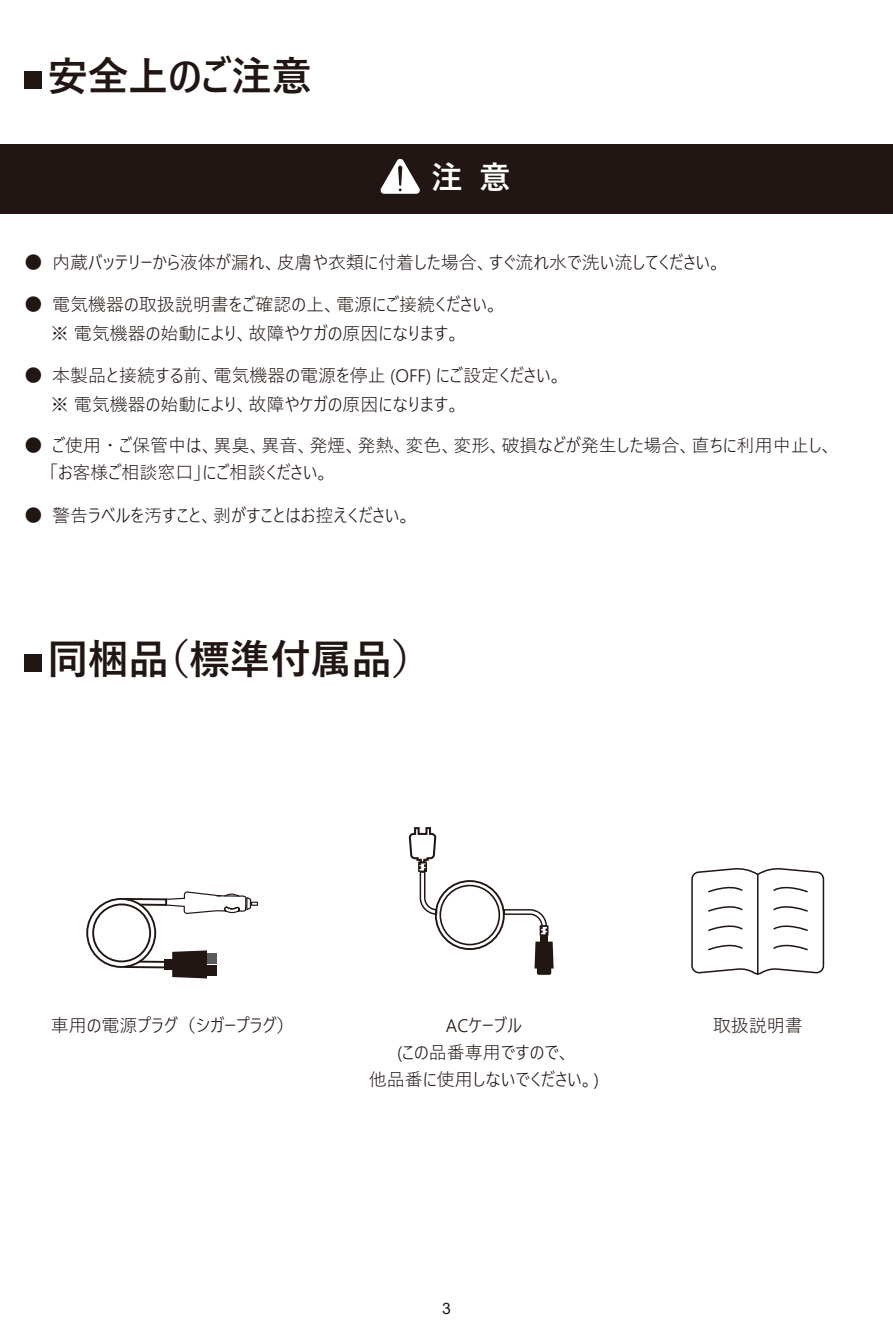
<style>
.page{position:relative;width:893px;height:1340px;background:#fff}
.page>*{position:absolute;margin:0;border:0;box-sizing:border-box;transform-origin:0 0}
.t1{font:600 40.5px "Yu Gothic UI";letter-spacing:-.005em;color:#211613}
.t2{font:600 31.5px "Yu Gothic UI";color:#fff}
.t3{font:300 18px/27px "Yu Gothic UI";color:#211613;text-align:center}
.t4{font:15.75px "Arial";color:#211613}
</style>
<div class="page">
<div style="left:25px;top:71px;width:17px;height:17px;background:#211613"></div>
<div style="left:0;top:144px;width:893px;height:69px;background:#211613"></div>
<svg style="left:380px;top:158px;width:40px;height:36px"></svg>
<div style="left:25px;top:654px;width:17px;height:18px;background:#211613"></div>
<div style="left:125px;top:898px;width:42px;height:7px;border:2px solid #211613"></div>
<div style="left:124px;top:960px;width:42px;height:8px;border:2px solid #211613"></div>
<svg style="left:165px;top:891px;width:93px;height:23px"></svg>
<svg style="left:87px;top:898px;width:68px;height:69px"></svg>
<div style="left:86px;top:897px;width:70px;height:71px;border:2px solid #211613;border-radius:50%"></div>
<div style="left:92px;top:903px;width:59px;height:59px;border:2px solid #211613;border-radius:50%"></div>
<svg style="left:691px;top:868px;width:134px;height:107px"></svg>
<div style="left:204px;top:952px;width:12px;height:11px;background:#595a5c"></div>
<svg style="left:172px;top:950px;width:35px;height:28px"></svg>
<div style="left:164px;top:959px;width:19px;height:10px;background:#211613"></div>
<div style="left:204px;top:965px;width:12px;height:11px;background:#211613"></div>
<svg style="left:436px;top:880px;width:68px;height:69px"></svg>
<div style="left:435px;top:880px;width:70px;height:70px;border:2px solid #211613;border-radius:50%"></div>
<div style="left:440px;top:885px;width:59px;height:59px;background:#fff;border-radius:50%"></div>
<div style="left:439px;top:884px;width:61px;height:61px;border:2px solid #211613;border-radius:50%"></div>
<svg style="left:504px;top:909px;width:45px;height:26px"></svg>
<svg style="left:408px;top:827px;width:29px;height:87px"></svg>
<svg style="left:534px;top:941px;width:20px;height:27px"></svg>
<div style="left:540px;top:935px;width:8px;height:15px;background:#211613"></div>
<div style="left:537px;top:964px;width:14px;height:10px;background:#211613;border-radius:2px"></div>
<h1 class="t1" style="left:48px;top:53px;width:266px">安全上のご注意</h1>
<h2 class="t2" style="left:431px;top:159px;width:81px">注意</h2>
<p class="t3" style="left:24px;top:246px;width:699px">● 内蔵バッテリーから液体が漏れ、皮膚や衣類に付着した場合、すぐ流れ水で洗い流してください。</p>
<p class="t3" style="left:24px;top:289px;width:476px">● 電気機器の取扱説明書をご確認の上、電源にご接続ください。</p>
<p class="t3" style="left:51px;top:318px;width:411px">※ 電気機器の始動により、故障やケガの原因になります。</p>
<p class="t3" style="left:24px;top:359px;width:540px">● 本製品と接続する前、電気機器の電源を停止 (OFF) にご設定ください。</p>
<p class="t3" style="left:51px;top:389px;width:411px">※ 電気機器の始動により、故障やケガの原因になります。</p>
<p class="t3" style="left:49px;top:430px;width:786px;text-align:left;text-indent:-25px">● ご使用・ご保管中は、異臭、異音、発煙、発熱、変色、変形、破損などが発生した場合、直ちに利用中止し、「お客様ご相談窓口」にご相談ください。</p>
<p class="t3" style="left:24px;top:500px;width:388px">● 警告ラベルを汚すこと、剥がすことはお控えください。</p>
<h1 class="t1" style="left:48px;top:636px;width:386px">同梱品（標準付属品）</h1>
<p class="t3" style="left:51px;top:1010px;width:245px">車用の電源プラグ（シガープラグ）</p>
<p class="t3" style="left:369px;top:1010px;width:232px">ACケーブル<br>(この品番専用ですので、<br>他品番に使用しないでください。)</p>
<p class="t3" style="left:713px;top:1010px;width:91px">取扱説明書</p>
<p class="t4" style="left:442px;top:1297px;width:10px">3</p>
</div>
